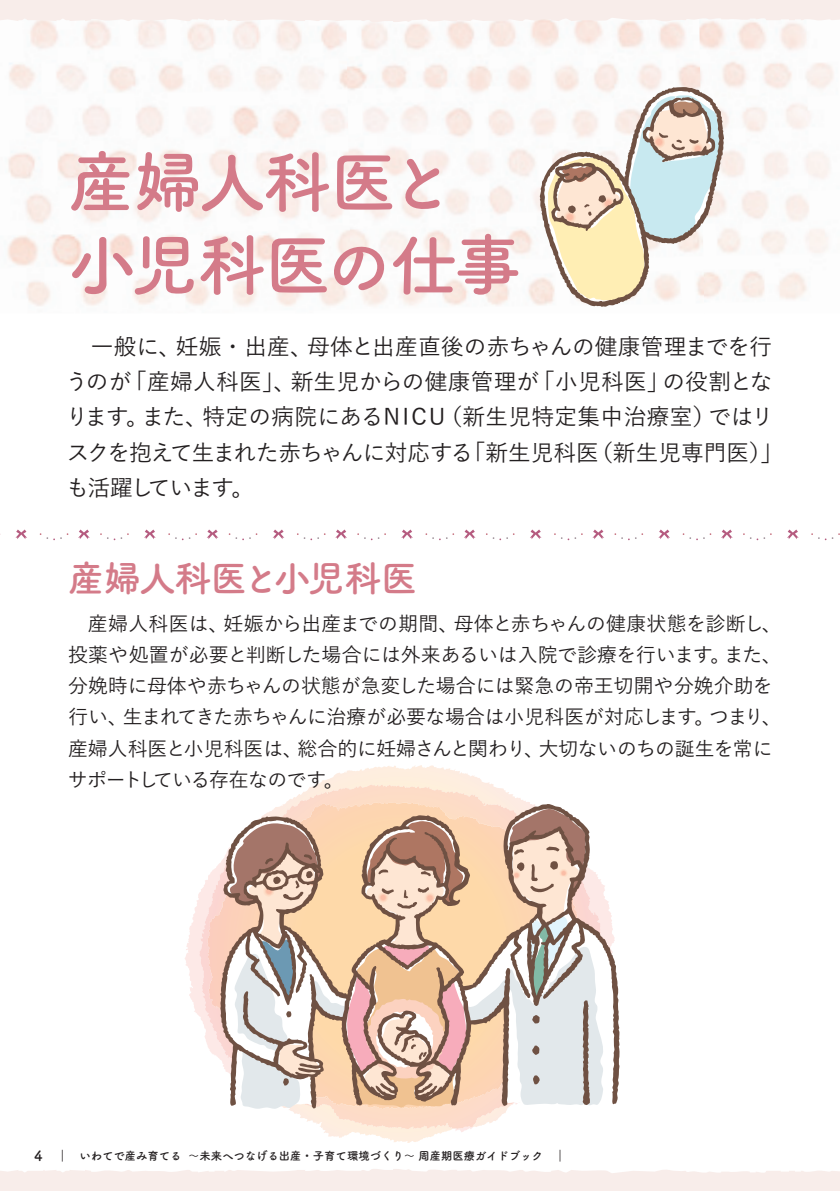
<style>
.page{position:relative;width:840px;height:1191px;background:#fff}
.page>*{position:absolute;margin:0;border:0;box-sizing:border-box;transform-origin:0 0}
.t1{font:700 68px/83px "Tsuku A Rd Gothic";letter-spacing:-.05em;color:#d47b89}
.t2{font:700 36.8px "Tsuku A Rd Gothic";letter-spacing:-.045em;color:#d47b89}
.t3{font:500 22.6px/35.4px "Yu Go";color:#231f20}
.t4{font:500 19.8px/31.2px "Yu Go";letter-spacing:-.005em;color:#231f20}
.t5{font:700 11.4px "Tsuku A Rd Gothic";color:#231f20}
.s1{font-size:14.2px}
</style>
<div class="page">
<img style="left:7px;top:24px;width:338px;height:282px">
<img style="left:345px;top:24px;width:353px;height:282px">
<img style="left:698px;top:24px;width:136px;height:276px">
<hr style="left:839px;top:0;width:1px;height:1191px;background:#f8edea">
<svg style="left:40px;top:533px;width:28px;height:7px"></svg>
<svg style="left:15px;top:529px;width:12px;height:10px"></svg>
<svg style="left:100px;top:533px;width:29px;height:7px"></svg>
<svg style="left:168px;top:533px;width:29px;height:7px"></svg>
<svg style="left:144px;top:529px;width:12px;height:10px"></svg>
<svg style="left:78px;top:529px;width:12px;height:10px"></svg>
<svg style="left:228px;top:533px;width:29px;height:7px"></svg>
<svg style="left:297px;top:533px;width:28px;height:7px"></svg>
<svg style="left:273px;top:529px;width:11px;height:10px"></svg>
<svg style="left:207px;top:529px;width:11px;height:10px"></svg>
<svg style="left:357px;top:533px;width:29px;height:7px"></svg>
<svg style="left:425px;top:533px;width:29px;height:7px"></svg>
<svg style="left:401px;top:529px;width:11px;height:10px"></svg>
<svg style="left:335px;top:529px;width:12px;height:10px"></svg>
<svg style="left:486px;top:533px;width:28px;height:7px"></svg>
<svg style="left:554px;top:533px;width:28px;height:7px"></svg>
<svg style="left:530px;top:529px;width:11px;height:10px"></svg>
<svg style="left:464px;top:529px;width:11px;height:10px"></svg>
<svg style="left:614px;top:533px;width:28px;height:7px"></svg>
<svg style="left:682px;top:533px;width:29px;height:7px"></svg>
<svg style="left:658px;top:529px;width:11px;height:10px"></svg>
<svg style="left:592px;top:529px;width:11px;height:10px"></svg>
<svg style="left:743px;top:533px;width:28px;height:7px"></svg>
<svg style="left:811px;top:533px;width:28px;height:7px"></svg>
<svg style="left:787px;top:529px;width:11px;height:10px"></svg>
<svg style="left:721px;top:529px;width:11px;height:10px"></svg>
<svg style="left:603px;top:885px;width:16px;height:219px"></svg>
<svg style="left:220px;top:765px;width:383px;height:367px"></svg>
<svg style="left:539px;top:87px;width:184px;height:220px"></svg>
<svg style="left:0;top:0;width:840px;height:24px"></svg>
<svg style="left:0;top:1167px;width:840px;height:24px"></svg>
<h1 class="t1" style="left:68px;top:136px;width:455px">産婦人科医と小児科医の仕事</h1>
<p class="t3" style="left:65px;top:326px;width:719px;text-indent:25px">一般に、妊娠・出産、母体と出産直後の赤ちゃんの健康管理までを行うのが｢産婦人科医｣、新生児からの健康管理が｢小児科医｣の役割となります。また、特定の病院にあるＮＩＣＵ（新生児特定集中治療室）ではリスクを抱えて生まれた赤ちゃんに対応する「新生児科医（新生児専門医）」も活躍しています。</p>
<h2 class="t2" style="left:68px;top:549px;width:351px">産婦人科医と小児科医</h2>
<p class="t4" style="left:68px;top:605px;width:715px;text-indent:20px">産婦人科医は、妊娠から出産までの期間、母体と赤ちゃんの健康状態を診断し、投薬や処置が必要と判断した場合には外来あるいは入院で診療を行います。また、分娩時に母体や赤ちゃんの状態が急変した場合には緊急の帝王切開や分娩介助を行い、生まれてきた赤ちゃんに治療が必要な場合は小児科医が対応します。つまり、産婦人科医と小児科医は、総合的に妊婦さんと関わり、大切ないのちの誕生を常にサポートしている存在なのです。</p>
<p class="t5" style="left:34px;top:1146px;width:533px"><span class="s1">4　</span>｜　いわてで産み育てる ～未来へつなげる出産・子育て環境づくり～ 周産期医療ガイドブック　｜</p>
</div>
